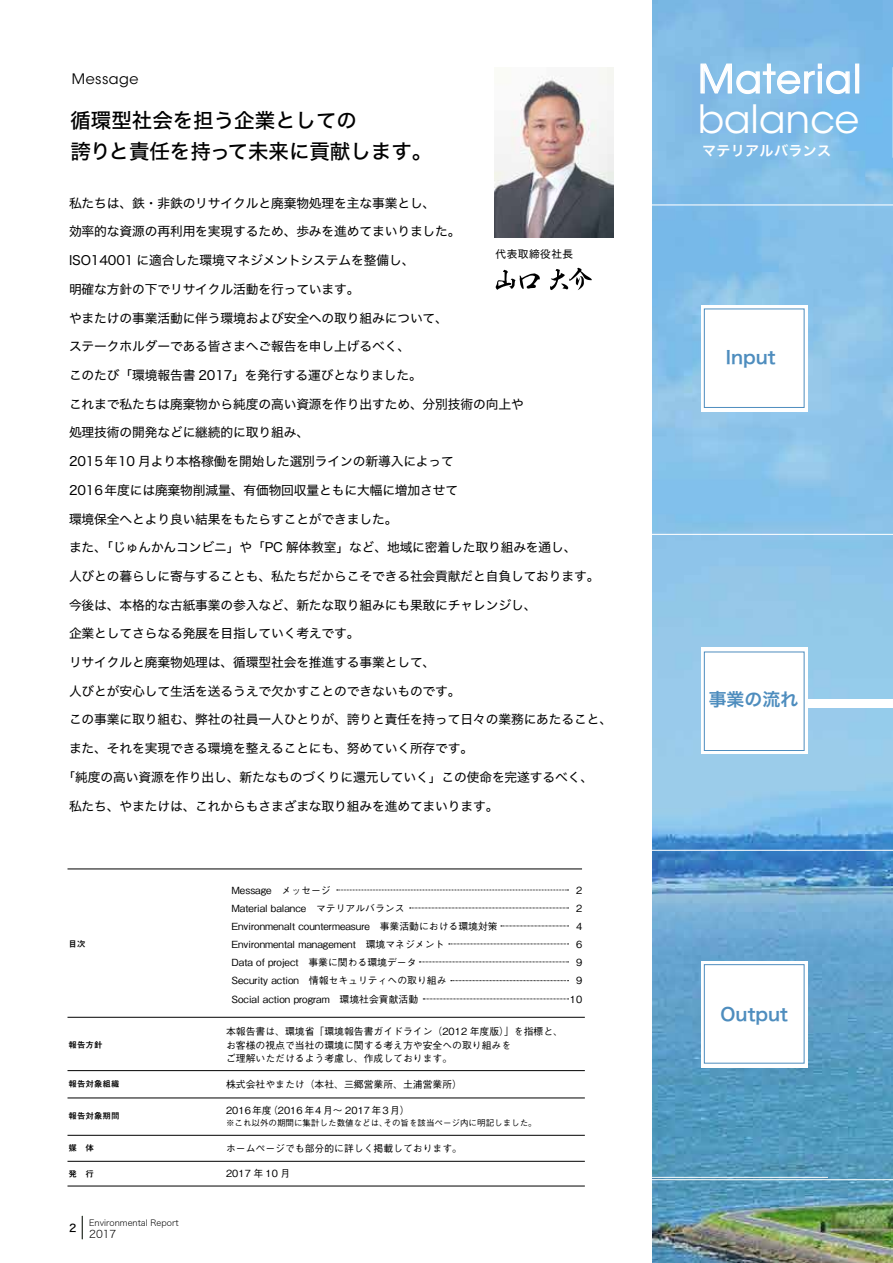
<style>
.page{position:relative;width:893px;height:1263px;background:#fff}
.page>*{position:absolute;margin:0;border:0;box-sizing:border-box;transform-origin:0 0}
.t1{font:38.85px "ITC Avant Garde Std";letter-spacing:.03em;color:#fff}
.t2{font:38.85px "ITC Avant Garde Std";color:#fff}
.t3{font:20.4px/30.3px "Hiragino Sans W5";color:#000}
.t4{font:17.85px "Hiragino Sans W6";color:#4e8dbe}
.t5{font:14.4px "ITC Avant Garde Std";letter-spacing:.03em;color:#000}
.t6{font:14.1px "Hiragino Sans W6";letter-spacing:.02em;color:#fff}
.t7{font:12.75px "Hiragino Sans W4";letter-spacing:-.01em;color:#000}
.t8{font:10.65px "Hiragino Sans W4";letter-spacing:.05em;color:#000}
.t9{font:10.65px "Hiragino Sans W2";color:#000}
.t10{font:10.65px "Hiragino Sans W5";color:#000}
.t11{font:500 9.9px/18px "Gothic BBB Pr 6 N";color:#000}
.t12{font:500 8.55px "Gothic BBB Pr 6 N";color:#000}
.t13{font:700 8.55px "Mi Go MB1 Std De";color:#000}
.t14{font:8.55px "Hiragino Sans W2";color:#000}
</style>
<div class="page">
<img style="left:653px;top:0;width:240px;height:1263px">
<svg style="left:82px;top:1216px;width:1px;height:23px"></svg>
<svg style="left:496px;top:270px;width:44px;height:20px"></svg>
<svg style="left:550px;top:268px;width:42px;height:22px"></svg>
<img style="left:495px;top:68px;width:118px;height:169px">
<svg style="left:700px;top:61px;width:150px;height:34px;background:#9eccec"></svg>
<div style="left:855px;top:64px;width:4px;height:30px;border:1px solid #fff"></div>
<hr style="left:892px;top:67px;width:1px;height:91px;background:#fff">
<hr style="left:68px;top:869px;width:514px;height:1px;background:#000">
<hr style="left:68px;top:1017px;width:517px;height:1px;background:#000">
<hr style="left:68px;top:1070px;width:517px;height:1px;background:#000">
<hr style="left:68px;top:1098px;width:517px;height:1px;background:#000">
<hr style="left:68px;top:1135px;width:517px;height:1px;background:#000">
<hr style="left:68px;top:1161px;width:517px;height:1px;background:#000">
<hr style="left:68px;top:1186px;width:517px;height:1px;background:#000">
<svg style="left:337px;top:890px;width:232px;height:1px"></svg>
<svg style="left:410px;top:908px;width:159px;height:1px"></svg>
<svg style="left:501px;top:926px;width:68px;height:1px"></svg>
<svg style="left:449px;top:944px;width:120px;height:1px"></svg>
<svg style="left:419px;top:961px;width:150px;height:1px"></svg>
<svg style="left:451px;top:980px;width:118px;height:1px"></svg>
<svg style="left:423px;top:999px;width:146px;height:1px"></svg>
<div style="left:718px;top:700px;width:175px;height:8px;background:#fff"></div>
<div style="left:701px;top:648px;width:106px;height:106px;background:#fff"></div>
<div style="left:704px;top:652px;width:100px;height:99px;border:1px solid #4e8dbe"></div>
<svg style="left:652px;top:796px;width:241px;height:385px;background:#73acd1"></svg>
<svg style="left:652px;top:204px;width:241px;height:331px;background:#98caec"></svg>
<div style="left:704px;top:964px;width:100px;height:99px;border:1px solid #4e8dbe"></div>
<p class="t5" style="left:72px;top:70px;width:68px">Message</p>
<h2 class="t3" style="left:71px;top:104px;width:363px">循環型社会を担う企業としての<br>誇りと責任を持って未来に貢献します。</h2>
<p class="t7" style="left:69px;top:192px;width:368px">私たちは、鉄・非鉄のリサイクルと廃棄物処理を主な事業とし、</p>
<p class="t7" style="left:69px;top:220px;width:393px">効率的な資源の再利用を実現するため、歩みを進めてまいりました。</p>
<p class="t7" style="left:69px;top:249px;width:347px">ISO14001 に適合した環境マネジメントシステムを整備し、</p>
<p class="t7" style="left:69px;top:278px;width:292px">明確な方針の下でリサイクル活動を行っています。</p>
<p class="t7" style="left:69px;top:306px;width:380px">やまたけの事業活動に伴う環境および安全への取り組みについて、</p>
<p class="t7" style="left:69px;top:335px;width:343px">ステークホルダーである皆さまへご報告を申し上げるべく、</p>
<p class="t7" style="left:69px;top:364px;width:354px">このたび「環境報告書 2017」を発行する運びとなりました。</p>
<p class="t7" style="left:69px;top:392px;width:456px">これまで私たちは廃棄物から純度の高い資源を作り出すため、分別技術の向上や</p>
<p class="t7" style="left:69px;top:421px;width:242px">処理技術の開発などに継続的に取り組み、</p>
<p class="t7" style="left:69px;top:450px;width:386px">2015年10 月より本格稼働を開始した選別ラインの新導入によって</p>
<p class="t7" style="left:69px;top:479px;width:391px">2016年度には廃棄物削減量、有価物回収量ともに大幅に増加させて</p>
<p class="t7" style="left:69px;top:507px;width:330px">環境保全へとより良い結果をもたらすことができました。</p>
<p class="t7" style="left:69px;top:536px;width:509px">また、「じゅんかんコンビニ」や「PC 解体教室」など、地域に密着した取り組みを通し、</p>
<p class="t7" style="left:69px;top:565px;width:532px">人びとの暮らしに寄与することも、私たちだからこそできる社会貢献だと自負しております。</p>
<p class="t7" style="left:69px;top:593px;width:469px">今後は、本格的な古紙事業の参入など、新たな取り組みにも果敢にチャレンジし、</p>
<p class="t7" style="left:69px;top:622px;width:292px">企業としてさらなる発展を目指していく考えです。</p>
<p class="t7" style="left:69px;top:651px;width:368px">リサイクルと廃棄物処理は、循環型社会を推進する事業として、</p>
<p class="t7" style="left:69px;top:679px;width:393px">人びとが安心して生活を送るうえで欠かすことのできないものです。</p>
<p class="t7" style="left:69px;top:708px;width:545px">この事業に取り組む、弊社の社員一人ひとりが、誇りと責任を持って日々の業務にあたること、</p>
<p class="t7" style="left:69px;top:737px;width:406px">また、それを実現できる環境を整えることにも、努めていく所存です。</p>
<p class="t7" style="left:63px;top:766px;width:532px">「純度の高い資源を作り出し、新たなものづくりに還元していく」この使命を完遂するべく、</p>
<p class="t7" style="left:69px;top:794px;width:431px">私たち、やまたけは、これからもさまざまな取り組みを進めてまいります。</p>
<p class="t8" style="left:496px;top:244px;width:79px">代表取締役社長</p>
<p class="t13" style="left:69px;top:937px;width:19px">目次</p>
<p class="t13" style="left:69px;top:1038px;width:36px">報告方針</p>
<p class="t13" style="left:69px;top:1077px;width:53px">報告対象組織</p>
<p class="t13" style="left:69px;top:1110px;width:53px">報告対象期間</p>
<p class="t13" style="left:69px;top:1141px;width:27px">媒　体</p>
<p class="t13" style="left:69px;top:1167px;width:27px">発　行</p>
<p class="t10" style="left:69px;top:1218px;width:9px">2</p>
<p class="t14" style="left:89px;top:1216px;width:91px">Environmental Report</p>
<p class="t9" style="left:89px;top:1224px;width:29px">2017</p>
<p class="t11" style="left:231px;top:881px;width:268px">Message　メッセージ<br>Material balance　マテリアルバランス<br>Environmenalt countermeasure　事業活動における環境対策<br>Environmental management　環境マネジメント<br>Data of project　事業に関わる環境データ<br>Security action　情報セキュリティへの取り組み<br>Social action program　環境社会貢献活動</p>
<p class="t11" style="left:570px;top:881px;width:14px;text-align:right">2<br>2<br>4<br>6<br>9<br>9<br>10</p>
<p class="t11" style="left:226px;top:1023px;width:338px;line-height:13.8px">本報告書は、環境省「環境報告書ガイドライン（2012 年度版）」を指標と、お客様の視点で当社の環境に関する考え方や安全への取り組みを<br>ご理解いただけるよう考慮し、作成しております｡</p>
<p class="t11" style="left:226px;top:1075px;width:237px">株式会社やまたけ（本社、三郷営業所、土浦営業所）</p>
<p class="t11" style="left:226px;top:1100px;width:185px">2016年度（2016 年4 月～ 2017年3月）</p>
<p class="t12" style="left:226px;top:1116px;width:312px">※これ以外の期間に集計した数値などは、その旨を該当ページ内に明記しました。</p>
<p class="t11" style="left:226px;top:1138px;width:237px">ホームページでも部分的に詳しく掲載しております。</p>
<p class="t11" style="left:226px;top:1164px;width:66px">2017 年 10 月</p>
<h1 class="t1" style="left:698px;top:55px;width:165px">Material</h1>
<h1 class="t2" style="left:698px;top:95px;width:163px">balance</h1>
<p class="t6" style="left:702px;top:138px;width:131px">マテリアルバランス</p>
<h3 class="t4" style="left:726px;top:341px;width:51px">Input</h3>
<h3 class="t4" style="left:709px;top:683px;width:91px">事業の流れ</h3>
<h3 class="t4" style="left:721px;top:998px;width:69px">Output</h3>
</div>
